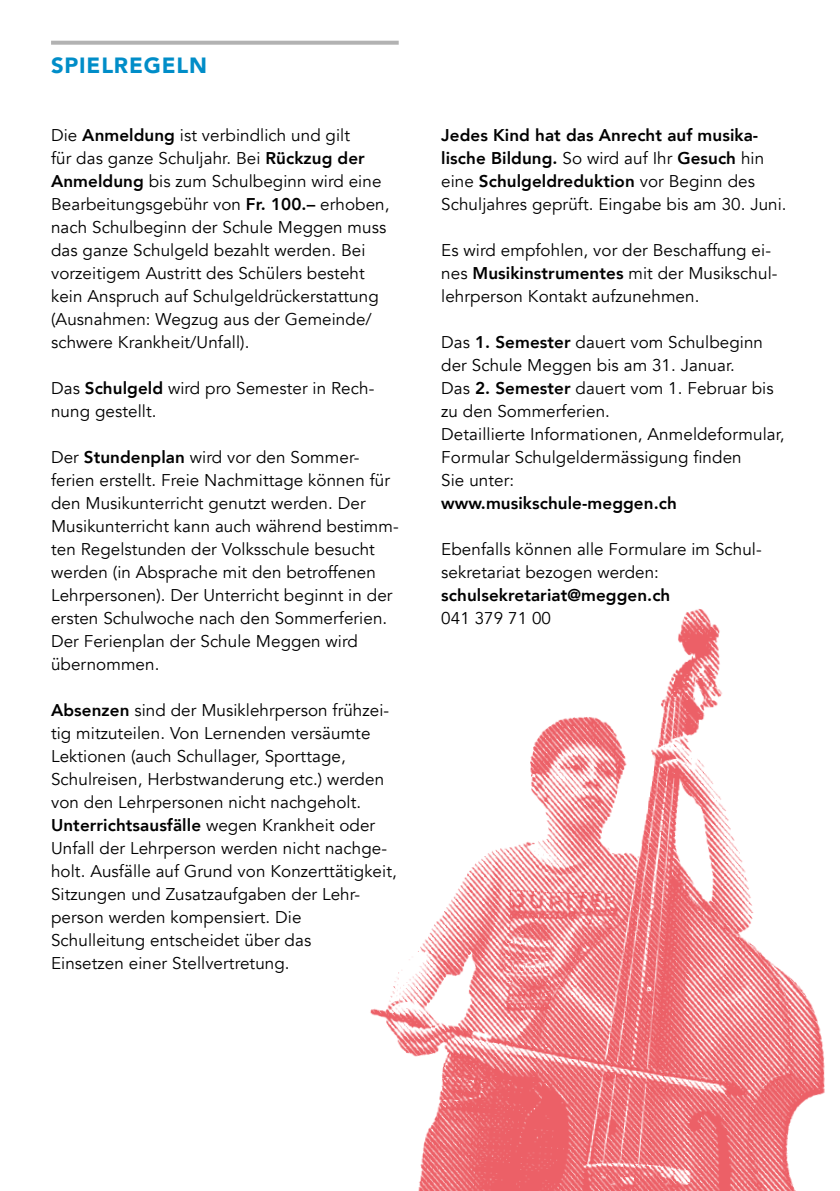
<style>
.page{position:relative;width:840px;height:1191px;background:#fff}
.page>*{position:absolute;margin:0;border:0;box-sizing:border-box;transform-origin:0 0}
.t1{font:900 22px "Avenir";letter-spacing:.04em;color:#008dc8}
.t2{font:17px/23px "Avenir";letter-spacing:.005em;color:#000}
.t3{font:800 17px/23px "Avenir";letter-spacing:.005em;color:#000}
.s1{font-weight:800}
.s2{font-weight:400}
</style>
<div class="page">
<svg style="left:51px;top:41px;width:347px;height:4px"></svg>
<img style="left:370px;top:609px;width:455px;height:582px">
<p class="t1" style="left:51px;top:47px;width:157px">SPIELREGELN</p>
<p class="t2" style="left:51px;top:124px;width:340px">Die <span class="s1">Anmeldung</span> ist verbindlich und gilt<br>für das ganze Schuljahr. Bei <span class="s1">Rückzug der Anmeldung</span> bis zum Schulbeginn wird eine Bearbeitungsgebühr von <span class="s1">Fr. 100.–</span> erhoben, nach Schulbeginn der Schule Meggen muss das ganze Schulgeld bezahlt werden. Bei vorzeitigem Austritt des Schülers besteht kein Anspruch auf Schulgeldrückerstattung (Ausnahmen: Wegzug aus der Gemeinde/ schwere Krankheit/Unfall).</p>
<p class="t2" style="left:51px;top:377px;width:324px">Das <span class="s1">Schulgeld</span> wird pro Semester in Rech&shy;nung gestellt.</p>
<p class="t2" style="left:51px;top:446px;width:349px">Der <span class="s1">Stundenplan</span> wird vor den Sommer&shy;ferien erstellt. Freie Nachmittage können für den Musikunterricht genutzt werden. Der Musikunterricht kann auch während bestimm&shy;ten Regelstunden der Volksschule besucht werden (in Absprache mit den betroffenen Lehrpersonen). Der Unterricht beginnt in der ersten Schulwoche nach den Sommerferien.<br>Der Ferienplan der Schule Meggen wird übernommen.</p>
<p class="t2" style="left:51px;top:699px;width:347px"><span class="s1">Absenzen</span> sind der Musiklehrperson frühzei&shy;tig mitzuteilen. Von Lernenden versäumte Lektionen (auch Schullager, Sporttage, Schulreisen, Herbstwanderung etc.) werden von den Lehrpersonen nicht nachgeholt.<br><span class="s1">Unterrichtsausfälle</span> wegen Krankheit oder Unfall der Lehrperson werden nicht nachge&shy;holt. Ausfälle auf Grund von Konzerttätigkeit, Sitzungen und Zusatzaufgaben der Lehr&shy;person werden kompensiert. Die Schulleitung entscheidet über das<br>Einsetzen einer Stellvertretung.</p>
<p class="t3" style="left:441px;top:124px;width:347px">Jedes Kind hat das Anrecht auf musika&shy;lische Bildung. <span class="s2">So wird auf Ihr</span> Gesuch <span class="s2">hin eine</span> Schulgeldreduktion <span class="s2">vor Beginn des Schuljahres geprüft. Eingabe bis am 30. Juni.</span></p>
<p class="t2" style="left:441px;top:239px;width:337px">Es wird empfohlen, vor der Beschaffung ei&shy;nes <span class="s1">Musikinstrumentes</span> mit der Musikschul&shy;lehrperson Kontakt aufzunehmen.</p>
<p class="t2" style="left:441px;top:331px;width:345px">Das <span class="s1">1. Semester</span> dauert vom Schulbeginn der Schule Meggen bis am 31. Januar.<br>Das <span class="s1">2. Semester</span> dauert vom 1. Februar bis zu den Sommerferien.<br>Detaillierte Informationen, Anmeldeformular, Formular Schulgeldermässigung finden<br>Sie unter:</p>
<p class="t3" style="left:441px;top:492px;width:237px">www.musikschule-meggen.ch</p>
<p class="t2" style="left:441px;top:538px;width:320px">Ebenfalls können alle Formulare im Schul&shy;sekretariat bezogen werden:</p>
<p class="t3" style="left:441px;top:584px;width:230px">schulsekretariat@meggen.ch</p>
<p class="t2" style="left:441px;top:607px;width:111px">041 379 71 00</p>
</div>
